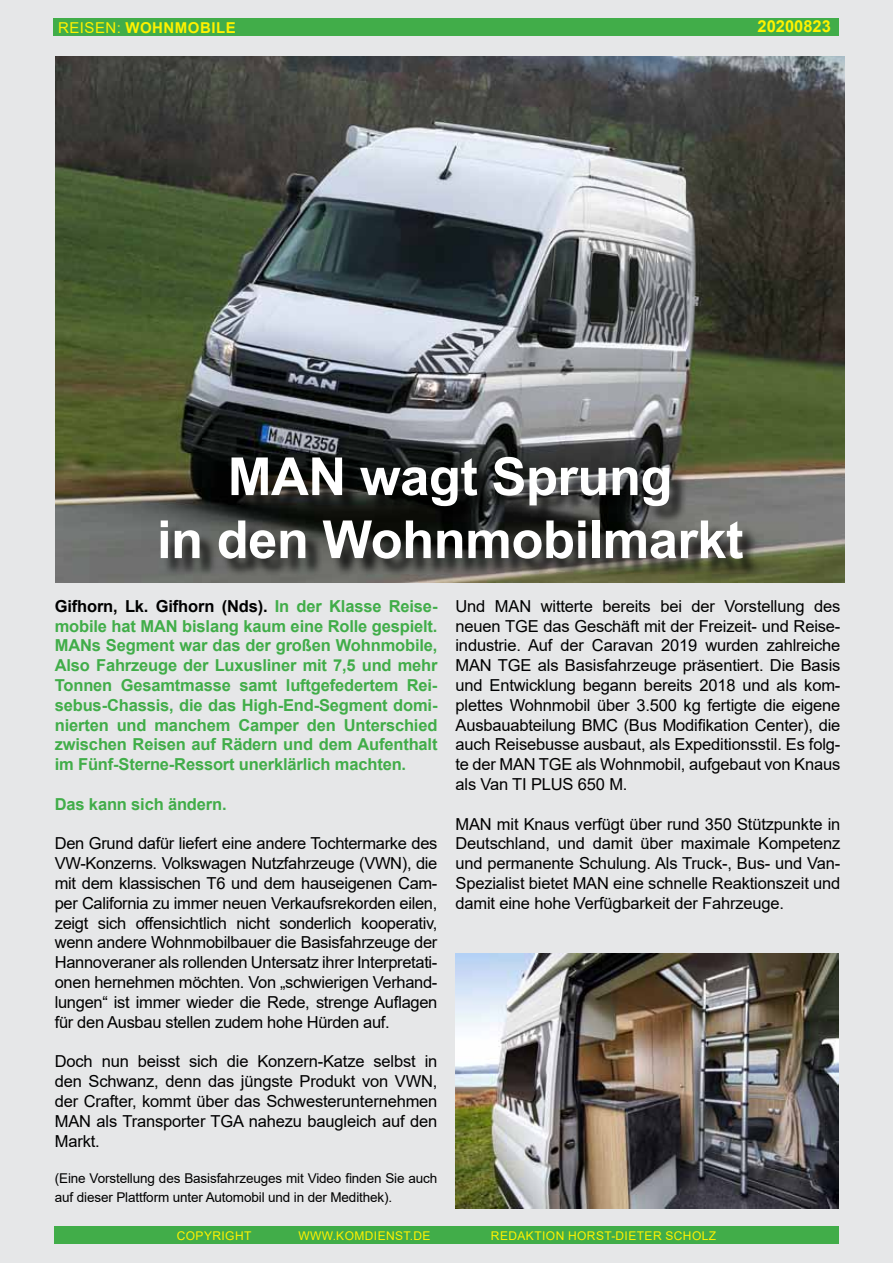
<style>
.page{position:relative;width:893px;height:1263px;background:#e6e7e8}
.page>*{position:absolute;margin:0;border:0;box-sizing:border-box;transform-origin:0 0}
.t1{font:700 52.5px/63px "Arial";letter-spacing:-.01em;color:#fff;text-align:center}
.t2{font:16.5px/19.8px "Arial";letter-spacing:-.01em;color:#000;text-align:justify}
.t3{font:700 16.5px/19.8px "Arial";letter-spacing:-.01em;color:#41ad49;text-align:justify}
.t4{font:700 16.5px "Arial";color:#fff200}
.t5{font:700 15px "Arial";letter-spacing:.035em;color:#fff200}
.t6{font:13.5px/19.8px "Arial";letter-spacing:-.01em;color:#000}
.t7{font:12px "Arial";letter-spacing:.035em;color:#fff200}
.s1{font-weight:400}
.s2{color:#000}
</style>
<div class="page">
<div style="left:54px;top:1226px;width:784px;height:18px;background:#41ad49"></div>
<div style="left:54px;top:18px;width:785px;height:18px;background:#41ad49"></div>
<img style="left:55px;top:57px;width:790px;height:526px">
<div style="left:163px;top:459px;width:598px;height:118px;background:#000;opacity:.75"></div>
<img style="left:455px;top:953px;width:383px;height:256px">
<p class="t5" style="left:58px;top:17px;width:179px"><span class="s1">Reisen:</span> Wohnmobile</p>
<p class="t4" style="left:757px;top:15px;width:75px">20200823</p>
<h1 class="t1" style="left:157px;top:446px;width:588px">MAN wagt Sprung<br>in den Wohnmobilmarkt</h1>
<p class="t3" style="left:55px;top:596px;width:384px"><span class="s2">Gifhorn, Lk. Gifhorn (Nds).</span> In der Klasse Reise&shy;mobile hat MAN bislang kaum eine Rolle gespielt.<br>MANs Segment war das der großen Wohnmobile, Also Fahrzeuge der Luxusliner mit 7,5 und mehr Tonnen Gesamtmasse samt luftgefedertem Rei&shy;sebus-Chassis, die das High-End-Segment domi&shy;nierten und manchem Camper den Unterschied zwischen Reisen auf Rädern und dem Aufenthalt im Fünf-Sterne-Ressort unerklärlich machten.</p>
<p class="t3" style="left:55px;top:794px;width:173px">Das kann sich ändern.</p>
<p class="t2" style="left:55px;top:834px;width:384px">Den Grund dafür liefert eine andere Tochtermarke des VW-Konzerns. Volkswagen N utzfahrzeuge (VWN ), die mit dem klassischen T6 und dem hauseigenen Cam&shy;per California zu immer neuen Verkaufsrekorden eilen, zeigt sich offensichtlich nicht sonderlich kooperativ, wenn andere Wohnmobilbauer die Basisfahrzeuge der Hannoveraner als rollenden Untersatz ihrer Interpretati&shy;onen hernehmen möchten. Von „schwierigen Verhand&shy;lungen“ ist immer wieder die Rede, strenge Auflagen für den Ausbau stellen zudem hohe H ürden auf.</p>
<p class="t2" style="left:55px;top:1051px;width:384px">Doch nun beisst sich die Konzern-Katze selbst in den Schwanz, denn das jüngste Produkt von VWN, der Crafter, kommt über das Schwesterunternehmen MAN</p>
<p class="t2" style="left:97px;top:1111px;width:127px">als Transporter TGA</p>
<p class="t2" style="left:249px;top:1111px;width:190px">nahezu baugleich auf den</p>
<p class="t2" style="left:55px;top:1131px;width:47px">Markt.</p>
<p class="t6" style="left:55px;top:1168px;width:384px">(Eine Vorstellung des Basisfahrzeuges mit Video finden Sie auch auf dieser Plattform unter Automobil und in der Medithek).</p>
<p class="t2" style="left:455px;top:596px;width:386px">Und MAN witterte bereits bei der Vorstellung des neuen TGE</p>
<p class="t2" style="left:455px;top:616px;width:386px;text-indent:88px">das Geschäft mit der Freizeit- und Reise&shy;industrie. Auf der Caravan 2019 wurden zahlreiche MAN</p>
<p class="t2" style="left:455px;top:655px;width:386px;text-indent:82px">als Basisfahrzeuge präsentiert. Die Basis und Entwicklung begann bereits 2018 und als kom&shy;plettes Wohnmobil über 3.500 kg fertigte die eigene Ausbauabteilung BMC (Bus Modifikation Center), die auch Reisebusse ausbaut, als Expeditionsstil. Es folg&shy;te der MAN TGE als Wohnmobil, aufgebaut von Knaus als Van TI PLUS 650 M.</p>
<p class="t2" style="left:455px;top:814px;width:386px">MAN mit Knaus verfügt über rund 350 Stützpunkte in Deutschland, und damit über maximale Kompetenz und permanente Schulung. Als Truck-, Bus- und Van-Spezialist bietet MAN</p>
<p class="t2" style="left:498px;top:655px;width:12px">TGE</p>
<p class="t2" style="left:455px;top:873px;width:386px;text-indent:158px">eine schnelle Reaktionszeit und damit eine hohe Verfügbarkeit der Fahrzeuge.</p>
<p class="t7" style="left:177px;top:1227px;width:76px">Copyright</p>
<p class="t7" style="left:298px;top:1227px;width:134px">www.komdienst.de</p>
<p class="t7" style="left:491px;top:1227px;width:227px">Redaktion Horst-Dieter Scholz</p>
</div>
